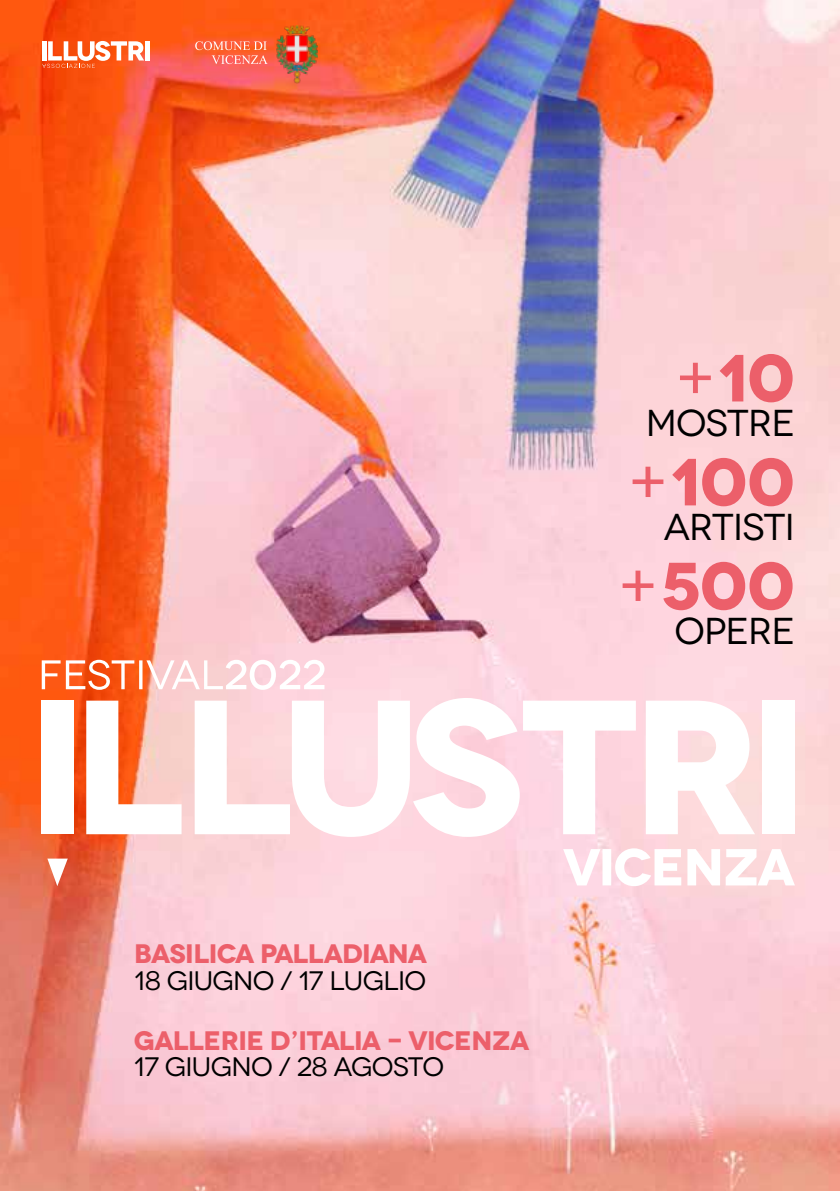
<style>
.page{position:relative;width:840px;height:1191px;background:#fff}
.page>*{position:absolute;margin:0;border:0;box-sizing:border-box;transform-origin:0 0}
.t1{font:700 66.4px "Novecentowide";letter-spacing:-.02em;color:#ec5f6a}
.t2{font:37.4px "Novecentowide";letter-spacing:-.02em;color:#000}
.t3{font:700 26.8px "Novecentowide";letter-spacing:-.03em;color:#ec5f6a}
.t4{font:26.8px "Novecentowide";letter-spacing:-.02em;color:#000}
.s1{font-weight:400}
</style>
<div class="page">
<img style="left:0;top:0;width:839px;height:1191px">
<div style="left:42px;top:700px;width:32px;height:134px;background:#fff"></div>
<svg style="left:86px;top:700px;width:95px;height:134px"></svg>
<svg style="left:645px;top:700px;width:109px;height:134px"></svg>
<div style="left:762px;top:700px;width:32px;height:134px;background:#fff"></div>
<svg style="left:194px;top:698px;width:441px;height:139px"></svg>
<svg style="left:47px;top:858px;width:21px;height:28px"></svg>
<svg style="left:562px;top:848px;width:232px;height:38px"></svg>
<svg style="left:42px;top:660px;width:282px;height:30px"></svg>
<div style="left:145px;top:41px;width:5px;height:19px;background:#fff"></div>
<svg style="left:42px;top:41px;width:102px;height:27px"></svg>
<svg style="left:195px;top:41px;width:72px;height:23px;background:#fc795c"></svg>
<img style="left:276px;top:26px;width:41px;height:57px">
<h1 class="t1" style="left:671px;top:336px;width:124px"><span class="s1">+</span>10</h1>
<h2 class="t2" style="left:645px;top:401px;width:150px">MOSTRE</h2>
<h1 class="t1" style="left:624px;top:440px;width:172px"><span class="s1">+</span>100</h1>
<h2 class="t2" style="left:663px;top:505px;width:133px">ARTISTI</h2>
<h1 class="t1" style="left:614px;top:544px;width:181px"><span class="s1">+</span>500</h1>
<h2 class="t2" style="left:674px;top:609px;width:122px">OPERE</h2>
<p class="t3" style="left:134px;top:936px;width:294px">BASILICA PALLADIANA</p>
<p class="t4" style="left:134px;top:964px;width:293px">18 GIUGNO / 17 LUGLIO</p>
<p class="t3" style="left:134px;top:1023px;width:397px">GALLERIE D’ITALIA - VICENZA</p>
<p class="t4" style="left:134px;top:1051px;width:311px">17 GIUGNO / 28 AGOSTO</p>
</div>
